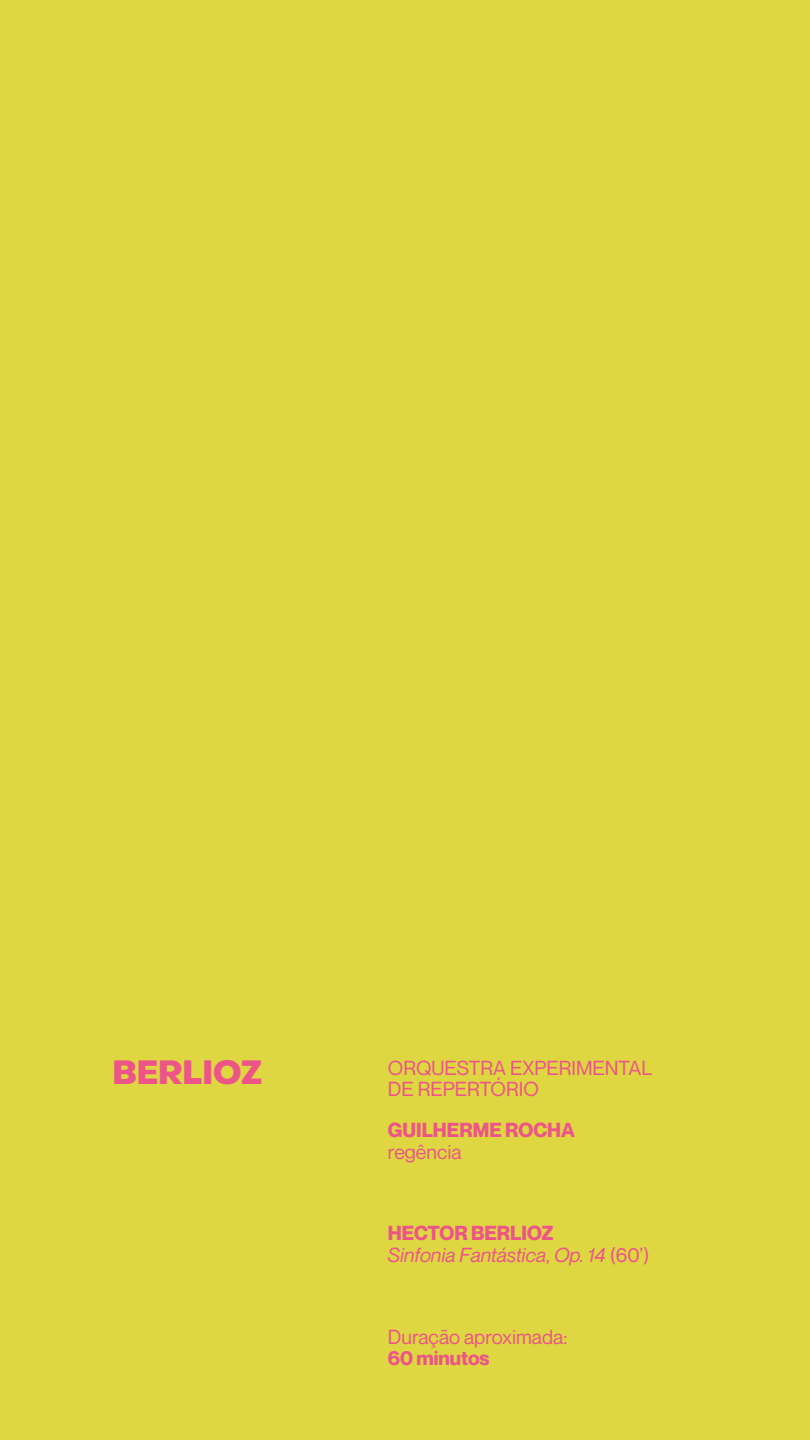
<style>
.page{position:relative;width:810px;height:1440px;background:#dfd742}
.page>*{position:absolute;margin:0;border:0;box-sizing:border-box;transform-origin:0 0}
.t1{font:800 33px "Object Sans";color:#ed5588}
.t2{font:19.88px/21.4px "Neue Montreal";color:#ed5588}
.t3{font:italic 19.88px/21.4px "Neue Montreal";color:#ed5588}
.t4{font:700 19.88px "Neue Montreal";color:#ed5588}
.s1{font-weight:700;font-style:normal}
.s2{font-style:normal}
</style>
<div class="page">
<h1 class="t1" style="left:112px;top:1053px;width:152px">BERLIOZ</h1>
<p class="t2" style="left:388px;top:1057px;width:266px">ORQUESTRA EXPERIMENTAL<br>DE REPERTÓRIO</p>
<p class="t4" style="left:388px;top:1118px;width:188px">GUILHERME ROCHA</p>
<p class="t2" style="left:388px;top:1141px;width:75px">regência</p>
<p class="t3" style="left:388px;top:1223px;width:263px"><span class="s1">HECTOR BERLIOZ<br></span>Sinfonia Fantástica, Op. 14 <span class="s2">(60’)</span></p>
<p class="t2" style="left:388px;top:1326px;width:181px">Duração aproximada:</p>
<p class="t4" style="left:388px;top:1346px;width:103px">60 minutos</p>
</div>
